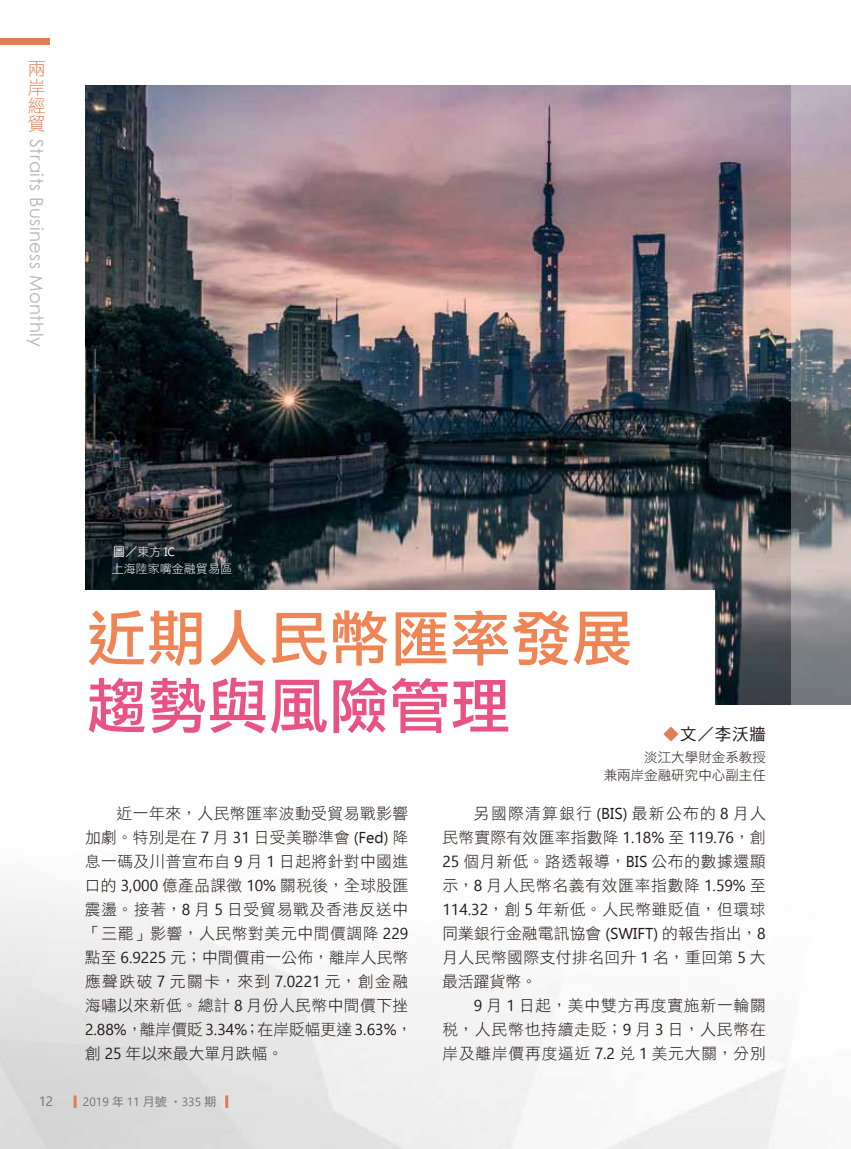
<style>
.page{position:relative;width:851px;height:1149px;background:#fff}
.page>*{position:absolute;margin:0;border:0;box-sizing:border-box;transform-origin:0 0}
.t1{font:60px "DF Li Hei Md WIN BF";letter-spacing:.01em;color:#ef8454}
.t2{font:60px "DF Li Hei Md WIN BF";letter-spacing:.01em;color:#e95383}
.t3{font:18px "Century Gothic";letter-spacing:.025em;color:#b5b6b6}
.t4{font:18px/18.5px "DF Hei Std W3";color:#df7e56;text-align:justify}
.t5{font:16.5px "DF Hei Std W5";color:#221815}
.t6{font:15.75px/24px "DF Hei Std W3";letter-spacing:.03em;color:#221815;text-align:justify}
.t7{font:15.75px "Ebrima";color:#221815}
.t8{font:15.75px "DF Hei Std W3";color:#221815}
.t9{font:13.5px/18px "DF Hei Std W3";color:#221815;text-align:right}
.t10{font:13.5px "Ebrima";color:#727171}
.t11{font:12px "Nirmala UI";color:#727171}
.t12{font:12px "DF Hei Std W3";color:#fff}
.t13{font:12px "DF Hei Std W5";color:#fff}
.s1{font-family:"DF Hei Std W3"}
.s2{font-family:"Ebrima"}
.s3{color:#df7e56}
.s4{font-family:"DF Hei Std W5"}
</style>
<div class="page">
<img style="left:0;top:890px;width:786px;height:258px">
<svg style="left:74px;top:1095px;width:3px;height:12px"></svg>
<svg style="left:225px;top:1095px;width:3px;height:12px"></svg>
<div style="left:0;top:38px;width:50px;height:7px;background:#df7e56"></div>
<img style="left:85px;top:85px;width:706px;height:619px">
<div style="left:64px;top:590px;width:650px;height:205px;background:#fff"></div>
<svg style="left:791px;top:85px;width:59px;height:619px;background:#9a9397"></svg>
<p class="t4" style="left:28px;top:59px;width:19px">兩岸經貿</p>
<p class="t3" style="left:49px;top:139px;width:209px;rotate:90deg">Straits Business Monthly</p>
<p class="t13" style="left:113px;top:545px;width:63px">圖／<span class="s1">東方</span> <span class="s2">IC</span></p>
<p class="t12" style="left:112px;top:562px;width:122px">上海陸家嘴金融貿易區</p>
<h1 class="t1" style="left:87px;top:607px;width:546px">近期人民幣匯率發展</h1>
<h1 class="t2" style="left:87px;top:675px;width:425px">趨勢與風險管理</h1>
<p class="t5" style="left:662px;top:725px;width:105px"><span class="s3">◆</span>文／李沃牆</p>
<p class="t9" style="left:603px;top:747px;width:163px">淡江大學財金系教授<br>兼兩岸金融研究中心副主任</p>
<p class="t6" style="left:85px;top:800px;width:325px;text-indent:32px">近一年來，人民幣匯率波動受貿易戰影響加劇。特別是在 <span class="s2">7</span> 月 <span class="s2">31</span> 日受美聯準會 <span class="s2">(Fed)</span> 降息一碼及川普宣布自 <span class="s2">9</span> 月 <span class="s2">1</span> 日起將針對中國進口的 <span class="s2">3,000</span> 億產品課徵 <span class="s2">10%</span> 關稅後，全球股匯震盪。接著，<span class="s2">8</span> 月 <span class="s2">5</span> 日受貿易戰及香港反送中「三罷」影響，人民幣對美元中間價調降 <span class="s2">229</span>點至 <span class="s2">6.9225</span> 元；中間價甫一公佈，離岸人民幣應聲跌破 <span class="s2">7</span> 元關卡，來到 <span class="s2">7.0221</span> 元，創金融海嘯以來新低。總計 <span class="s2">8</span> 月份人民幣中間價下挫</p>
<p class="t7" style="left:85px;top:1017px;width:329px">2.88%<span class="s1">，離岸價貶</span> 3.34%<span class="s1">；在岸貶幅更達</span> 3.63%<span class="s1">，</span></p>
<p class="t8" style="left:85px;top:1044px;width:200px">創 <span class="s2">25</span> 年以來最大單月跌幅。</p>
<p class="t6" style="left:442px;top:800px;width:325px;text-indent:32px">另國際清算銀行 <span class="s2">(BIS)</span> 最新公布的 <span class="s2">8</span> 月人民幣實際有效匯率指數降 <span class="s2">1.18%</span> 至 <span class="s2">119.76</span>，創<span class="s2">25</span> 個月新低。路透報導，<span class="s2">BIS</span> 公布的數據還顯示，<span class="s2">8</span> 月人民幣名義有效匯率指數降 <span class="s2">1.59%</span> 至<span class="s2">114.32</span>，創 <span class="s2">5</span> 年新低。人民幣雖貶值，但環球同業銀行金融電訊協會 <span class="s2">(SWIFT)</span> 的報告指出，<span class="s2">8</span>月人民幣國際支付排名回升 <span class="s2">1</span> 名，重回第 <span class="s2">5</span> 大最活躍貨幣。</p>
<p class="t6" style="left:442px;top:992px;width:325px;text-indent:31px"><span class="s2">9</span> 月 <span class="s2">1</span> 日起，美中雙方再度實施新一輪關稅，人民幣也持續走貶；<span class="s2">9</span> 月 <span class="s2">3</span> 日，人民幣在岸及離岸價再度逼近 <span class="s2">7.2</span> 兌 <span class="s2">1</span> 美元大關，分別</p>
<p class="t10" style="left:39px;top:1091px;width:16px">12</p>
<p class="t11" style="left:83px;top:1091px;width:135px">2019 <span class="s4">年</span> 11 <span class="s4">月號 ‧</span>335 <span class="s4">期</span></p>
</div>
